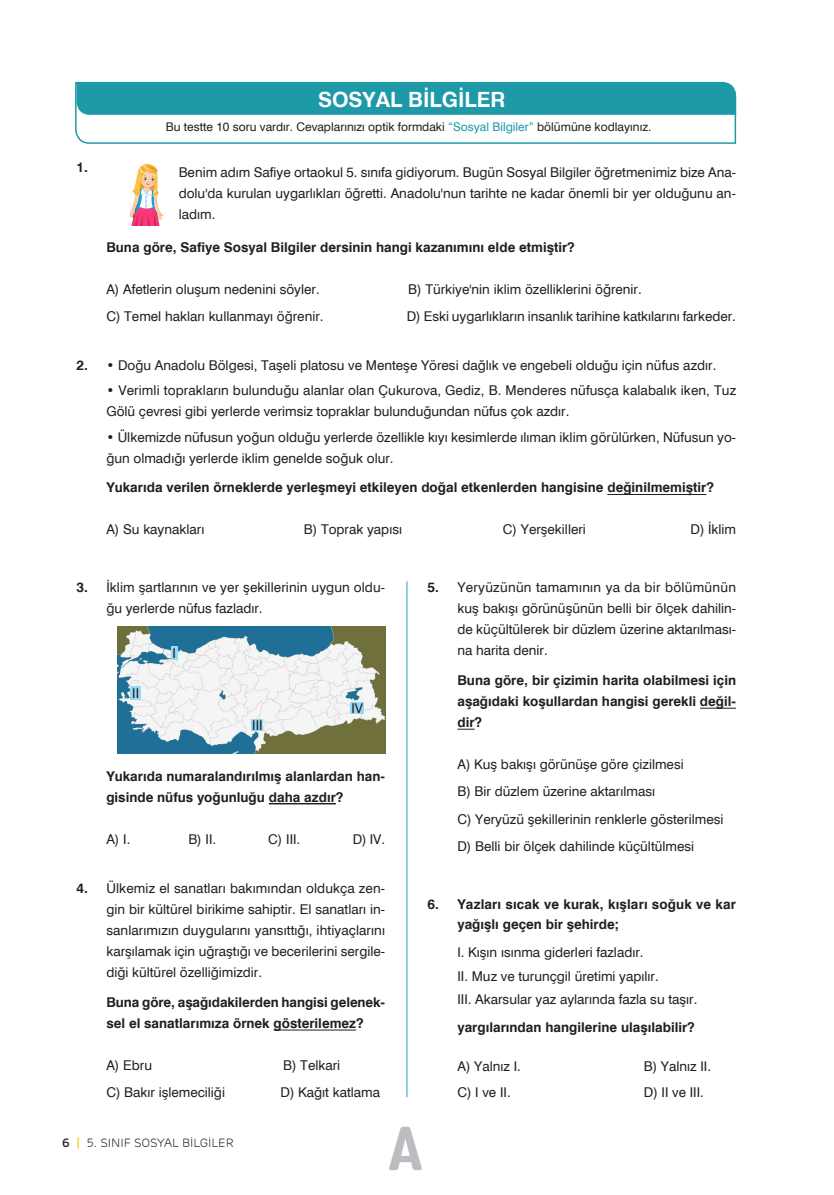
<style>
.page{position:relative;width:834px;height:1195px;background:#fff}
.page>*{position:absolute;margin:0;border:0;box-sizing:border-box;transform-origin:0 0}
.t1{font:60px "Grota Sans Rounded Regular 3";color:#bcbdc0}
.t2{font:700 21px "Swiss 721 BT";color:#fff}
.TS__ONCUL___TUR{font:13.5px/21px "Swiss 721 BT";color:#231f20}
.TS__BOLD___TUR{font:700 13.5px/21px "Swiss 721 BT";color:#231f20}
.TC__ABCDE___TUR{font:13.5px "Swiss 721 BT";color:#231f20}
.TS__PLAIN___TUR{font:13.5px/21px "Swiss 721 BT";color:#231f20;text-align:justify}
.BOŞLUKSUZ{font:13.5px/21px "Swiss 721 BT";color:#231f20;text-align:justify}
.TS__PLAIN___TUR-2{font:700 13.5px "Swiss 721 BT";color:#231f20}
.t3{font:12px "Swiss 721 BT";color:#231f20}
.t4{font:300 12px "Rubrik";color:#231f20}
.s1{color:#1e99a8}
.s2{font-weight:700}
.s3{font-weight:500}
.s4{font-weight:500;color:#fec62a}
</style>
<div class="page">
<img style="left:129px;top:164px;width:35px;height:61px">
<hr style="left:273px;top:1030px;width:83px;height:1px;background:#231f20">
<hr style="left:607px;top:494px;width:99px;height:1px;background:#231f20">
<hr style="left:269px;top:803px;width:67px;height:1px;background:#231f20">
<img style="left:117px;top:627px;width:268px;height:127px">
<div style="left:171px;top:646px;width:6px;height:14px;background:#97daf8"></div>
<div style="left:130px;top:686px;width:11px;height:14px;background:#97daf8"></div>
<div style="left:251px;top:719px;width:12px;height:11px;background:#93d9f7"></div>
<div style="left:351px;top:702px;width:13px;height:12px;background:#97daf8"></div>
<hr style="left:699px;top:708px;width:37px;height:1px;background:#231f20">
<svg style="left:457px;top:729px;width:17px;height:1px"></svg>
<hr style="left:406px;top:581px;width:1px;height:516px;background:#22a0b6">
<svg style="left:75px;top:81px;width:661px;height:63px"></svg>
<div style="left:77px;top:83px;width:659px;height:32px;background:#1e99a8"></div>
<h2 class="t2" style="left:318px;top:86px;width:189px">SOSYAL BİLGİLER</h2>
<p class="TS__PLAIN___TUR-2" style="left:77px;top:159px;width:13px">1.</p>
<p class="t3" style="left:166px;top:119px;width:487px">Bu testte 10 soru vardır. Cevaplarınızı optik formdaki <span class="s1">“Sosyal Bilgiler”</span> bölümüne kodlayınız.</p>
<p class="BOŞLUKSUZ" style="left:179px;top:161px;width:559px">Benim adım Safiye ortaokul 5. sınıfa gidiyorum. Bugün Sosyal Bilgiler öğretmenimiz bize Ana&shy;dolu'da kurulan uygarlıkları öğretti. Anadolu'nun tarihte ne kadar önemli bir yer olduğunu an&shy;ladım.</p>
<p class="TS__BOLD___TUR" style="left:106px;top:236px;width:470px">Buna göre, Safiye Sosyal Bilgiler dersinin hangi kazanımını elde etmiştir?</p>
<p class="TC__ABCDE___TUR" style="left:106px;top:281px;width:215px">A) Afetlerin oluşum nedenini söyler.</p>
<p class="TC__ABCDE___TUR" style="left:408px;top:281px;width:235px">B) Türkiye'nin iklim özelliklerini öğrenir.</p>
<p class="TC__ABCDE___TUR" style="left:106px;top:308px;width:219px">C) Temel hakları kullanmayı öğrenir.</p>
<p class="TC__ABCDE___TUR" style="left:406px;top:308px;width:330px">D) Eski uygarlıkların insanlık tarihine katkılarını farkeder.</p>
<p class="TS__ONCUL___TUR" style="left:77px;top:355px;width:641px"><span class="s2">2.</span> • Doğu Anadolu Bölgesi, Taşeli platosu ve Menteşe Yöresi dağlık ve engebeli olduğu için nüfus azdır.</p>
<p class="TS__ONCUL___TUR" style="left:106px;top:380px;width:631px">• Verimli toprakların bulunduğu alanlar olan Çukurova, Gediz, B. Menderes nüfusça kalabalık iken, Tuz<br>Gölü çevresi gibi yerlerde verimsiz topraklar bulunduğundan nüfus çok azdır.</p>
<p class="TS__ONCUL___TUR" style="left:106px;top:426px;width:631px">• Ülkemizde nüfusun yoğun olduğu yerlerde özellikle kıyı kesimlerde ılıman iklim görülürken, Nüfusun yo&shy;ğun olmadığı yerlerde iklim genelde soğuk olur.</p>
<p class="TS__BOLD___TUR" style="left:106px;top:477px;width:609px">Yukarıda verilen örneklerde yerleşmeyi etkileyen doğal etkenlerden hangisine değinilmemiştir?</p>
<p class="TC__ABCDE___TUR" style="left:106px;top:521px;width:99px">A) Su kaynakları</p>
<p class="TC__ABCDE___TUR" style="left:304px;top:521px;width:100px">B) Toprak yapısı</p>
<p class="TC__ABCDE___TUR" style="left:503px;top:521px;width:84px">C) Yerşekilleri</p>
<p class="TC__ABCDE___TUR" style="left:690px;top:521px;width:47px">D) İklim</p>
<p class="TS__PLAIN___TUR" style="left:106px;top:576px;width:280px;text-indent:-30px"><span class="s2">3.</span> İklim şartlarının ve yer şekillerinin uygun oldu&shy;ğu yerlerde nüfus fazladır.</p>
<p class="BOŞLUKSUZ" style="left:132px;top:683px;width:8px">II</p>
<p class="BOŞLUKSUZ" style="left:172px;top:642px;width:5px">I</p>
<p class="BOŞLUKSUZ" style="left:252px;top:714px;width:12px">III</p>
<p class="BOŞLUKSUZ" style="left:351px;top:698px;width:13px">IV</p>
<p class="TS__BOLD___TUR" style="left:106px;top:766px;width:280px">Yukarıda numaralandırılmış alanlardan han&shy;gisinde nüfus yoğunluğu daha azdır?</p>
<p class="TC__ABCDE___TUR" style="left:106px;top:831px;width:26px">A) I.</p>
<p class="TC__ABCDE___TUR" style="left:188px;top:831px;width:29px">B) II.</p>
<p class="TC__ABCDE___TUR" style="left:268px;top:831px;width:33px">C) III.</p>
<p class="TC__ABCDE___TUR" style="left:352px;top:831px;width:34px">D) IV.</p>
<p class="TS__PLAIN___TUR" style="left:106px;top:878px;width:280px;text-indent:-30px"><span class="s2">4.</span> Ülkemiz el sanatları bakımından oldukça zen&shy;gin bir kültürel birikime sahiptir. El sanatları in&shy;sanlarımızın duygularını yansıttığı, ihtiyaçlarını karşılamak için uğraştığı ve becerilerini sergile&shy;diği kültürel özelliğimizdir.</p>
<p class="TS__BOLD___TUR" style="left:106px;top:991px;width:280px">Buna göre, aşağıdakilerden hangisi gelenek&shy;sel el sanatlarımıza örnek gösterilemez?</p>
<p class="TC__ABCDE___TUR" style="left:106px;top:1057px;width:47px">A) Ebru</p>
<p class="TC__ABCDE___TUR" style="left:283px;top:1057px;width:59px">B) Telkari</p>
<p class="TC__ABCDE___TUR" style="left:106px;top:1084px;width:120px">C) Bakır işlemeciliği</p>
<p class="TC__ABCDE___TUR" style="left:280px;top:1084px;width:101px">D) Kağıt katlama</p>
<p class="TS__ONCUL___TUR" style="left:457px;top:577px;width:280px;text-align:justify;text-indent:-30px"><span class="s2">5.</span> Yeryüzünün tamamının ya da bir bölümünün kuş bakışı görünüşünün belli bir ölçek dahilin&shy;de küçültülerek bir düzlem üzerine aktarılması&shy;na harita denir.</p>
<p class="TS__BOLD___TUR" style="left:457px;top:669px;width:280px;text-align:justify">Buna göre, bir çizimin harita olabilmesi için aşağıdaki koşullardan hangisi gerekli değil&shy;dir?</p>
<p class="TC__ABCDE___TUR" style="left:457px;top:756px;width:228px">A) Kuş bakışı görünüşe göre çizilmesi</p>
<p class="TC__ABCDE___TUR" style="left:457px;top:783px;width:199px">B) Bir düzlem üzerine aktarılması</p>
<p class="TC__ABCDE___TUR" style="left:457px;top:811px;width:267px">C) Yeryüzü şekillerinin renklerle gösterilmesi</p>
<p class="TC__ABCDE___TUR" style="left:457px;top:838px;width:238px">D) Belli bir ölçek dahilinde küçültülmesi</p>
<p class="TS__BOLD___TUR" style="left:457px;top:894px;width:280px;line-height:19.5px;text-indent:-30px">6. Yazları sıcak ve kurak, kışları soğuk ve kar yağışlı geçen bir şehirde;</p>
<p class="TS__ONCUL___TUR" style="left:457px;top:941px;width:188px">I. Kışın ısınma giderleri fazladır.</p>
<p class="TS__ONCUL___TUR" style="left:457px;top:965px;width:203px">II. Muz ve turunçgil üretimi yapılır.</p>
<p class="TS__ONCUL___TUR" style="left:457px;top:989px;width:241px">III. Akarsular yaz aylarında fazla su taşır.</p>
<p class="TS__BOLD___TUR" style="left:457px;top:1017px;width:239px">yargılarından hangilerine ulaşılabilir?</p>
<p class="TC__ABCDE___TUR" style="left:457px;top:1058px;width:65px">A) Yalnız I.</p>
<p class="TC__ABCDE___TUR" style="left:643px;top:1058px;width:69px">B) Yalnız II.</p>
<p class="TC__ABCDE___TUR" style="left:457px;top:1084px;width:55px">C) I ve II.</p>
<p class="TC__ABCDE___TUR" style="left:643px;top:1084px;width:62px">D) II ve III.</p>
<p class="t4" style="left:62px;top:1136px;width:173px"><span class="s3">6</span> <span class="s4">|</span> 5. SINIF SOSYAL BİLGİLER</p>
<h1 class="t1" style="left:388px;top:1112px;width:36px">A</h1>
</div>
